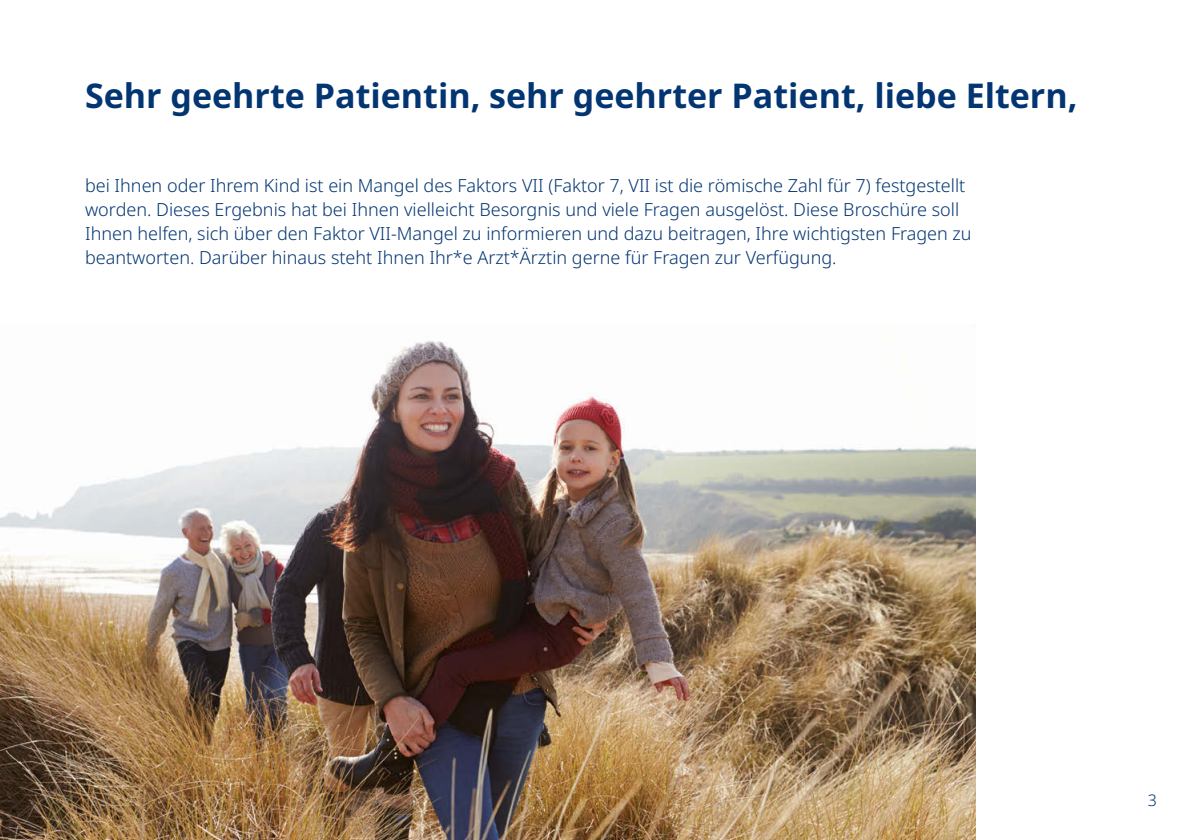
<style>
.page{position:relative;width:1191px;height:840px;background:#fff}
.page>*{position:absolute;margin:0;border:0;box-sizing:border-box;transform-origin:0 0}
.t1{font:700 34px "Apis";color:#033572}
.t2{font:300 18px/24px "Apis";color:#033572}
.t3{font:300 16px "Apis";color:#033572}
</style>
<div class="page">
<img style="left:0;top:341px;width:975px;height:498px">
<h1 class="t1" style="left:85px;top:72px;width:994px">Sehr geehrte Patientin, sehr geehrter Patient, liebe Eltern,</h1>
<p class="t2" style="left:85px;top:174px;width:888px">bei Ihnen oder Ihrem Kind ist ein Mangel des Faktors VII (Faktor 7, VII ist die römische Zahl für 7) festgestellt worden. Dieses Ergebnis hat bei Ihnen vielleicht Besorgnis und viele Fragen ausgelöst. Diese Broschüre soll Ihnen helfen, sich über den Faktor VII-Mangel zu informieren und dazu beitragen, Ihre wichtigsten Fragen zu beantworten. Darüber hinaus steht Ihnen Ihr*e Arzt*Ärztin gerne für Fragen zur Verfügung.</p>
<p class="t3" style="left:1147px;top:788px;width:11px">3</p>
</div>
